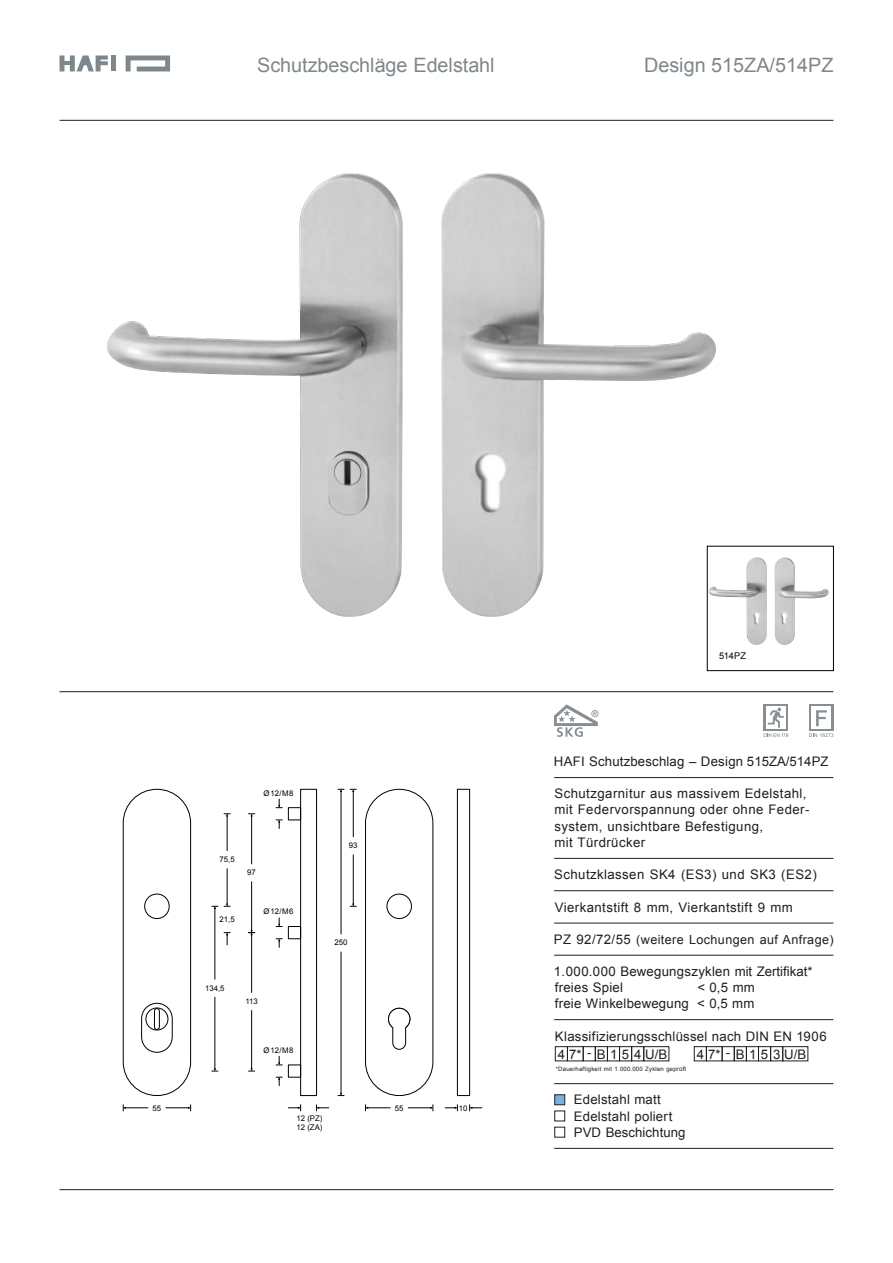
<style>
.page{position:relative;width:893px;height:1263px;background:#fff}
.page>*{position:absolute;margin:0;border:0;box-sizing:border-box;transform-origin:0 0}
.t1{font:19.8px "Arial";color:#7e878c}
.t2{font:13.2px/16.2px "Arial";letter-spacing:.03em;color:#231e1d}
.t3{font:13.2px "Arial";letter-spacing:.01em;color:#231e1d}
.t4{font:13.2px "Arial";letter-spacing:.33em;color:#221e1f}
.t5{font:12.6px "Arial";letter-spacing:.03em;color:#231e1d}
.t6{font:9.3px "Arial";letter-spacing:.005em;color:#000}
.t7{font:7.8px/9.3px "Arial";color:#000}
.t8{font:6px "Arial";letter-spacing:.03em;color:#231e1d}
.s1{font-size:13.2px}
</style>
<div class="page">
<img style="left:775px;top:557px;width:54px;height:88px">
<img style="left:716px;top:557px;width:51px;height:88px">
<hr style="left:60px;top:120px;width:773px;height:1px;background:#231e1d">
<hr style="left:60px;top:1189px;width:773px;height:1px;background:#231e1d">
<hr style="left:60px;top:691px;width:773px;height:1px;background:#231e1d">
<svg style="left:60px;top:55px;width:48px;height:16px"></svg>
<svg style="left:126px;top:55px;width:44px;height:16px"></svg>
<div style="left:111px;top:55px;width:5px;height:16px;background:#7e878c"></div>
<hr style="left:554px;top:777px;width:279px;height:1px;background:#231e1d">
<hr style="left:554px;top:858px;width:279px;height:1px;background:#231e1d">
<hr style="left:554px;top:890px;width:279px;height:1px;background:#231e1d">
<hr style="left:554px;top:955px;width:279px;height:1px;background:#231e1d">
<hr style="left:554px;top:1019px;width:279px;height:1px;background:#231e1d">
<hr style="left:554px;top:1083px;width:279px;height:1px;background:#231e1d">
<hr style="left:554px;top:923px;width:279px;height:1px;background:#231e1d">
<div style="left:555px;top:1046px;width:13px;height:15px;border:1px solid #231e1d"></div>
<div style="left:567px;top:1046px;width:16px;height:15px;border:1px solid #231e1d"></div>
<div style="left:607px;top:1046px;width:13px;height:15px;border:1px solid #231e1d"></div>
<div style="left:619px;top:1046px;width:13px;height:15px;border:1px solid #231e1d"></div>
<div style="left:631px;top:1046px;width:13px;height:15px;border:1px solid #231e1d"></div>
<div style="left:644px;top:1046px;width:25px;height:15px;border:1px solid #231e1d"></div>
<div style="left:583px;top:1046px;width:12px;height:15px;border:1px solid #231e1d"></div>
<div style="left:595px;top:1046px;width:13px;height:15px;border:1px solid #231e1d"></div>
<svg style="left:809px;top:704px;width:24px;height:27px"></svg>
<div style="left:811px;top:707px;width:20px;height:22px;background:#fff"></div>
<svg style="left:816px;top:710px;width:11px;height:16px"></svg>
<svg style="left:809px;top:733px;width:24px;height:4px"></svg>
<svg style="left:764px;top:704px;width:24px;height:4px"></svg>
<div style="left:766px;top:707px;width:20px;height:22px;background:#fff"></div>
<svg style="left:764px;top:708px;width:24px;height:29px"></svg>
<svg style="left:554px;top:704px;width:44px;height:33px"></svg>
<div style="left:707px;top:546px;width:127px;height:125px;border:1px solid #000"></div>
<div style="left:300px;top:789px;width:17px;height:307px;border:1px solid #000"></div>
<svg style="left:365px;top:1105px;width:25px;height:6px"></svg>
<svg style="left:408px;top:1105px;width:26px;height:6px"></svg>
<svg style="left:123px;top:1105px;width:25px;height:6px"></svg>
<svg style="left:166px;top:1105px;width:25px;height:6px"></svg>
<svg style="left:316px;top:1105px;width:13px;height:6px"></svg>
<svg style="left:288px;top:1105px;width:13px;height:6px"></svg>
<hr style="left:353px;top:855px;width:1px;height:50px;background:#000">
<svg style="left:350px;top:903px;width:6px;height:4px"></svg>
<hr style="left:353px;top:790px;width:1px;height:47px;background:#000">
<hr style="left:341px;top:952px;width:1px;height:142px;background:#000">
<hr style="left:341px;top:790px;width:1px;height:144px;background:#000">
<svg style="left:365px;top:789px;width:105px;height:307px"></svg>
<svg style="left:469px;top:1105px;width:13px;height:6px"></svg>
<svg style="left:445px;top:1105px;width:13px;height:6px"></svg>
<div style="left:141px;top:1003px;width:32px;height:49px;border:1px solid #000;border-radius:15px"></div>
<div style="left:123px;top:789px;width:68px;height:307px;border:1px solid #000;border-radius:34px"></div>
<svg style="left:144px;top:799px;width:157px;height:287px"></svg>
<img style="left:441px;top:173px;width:275px;height:444px">
<img style="left:107px;top:173px;width:296px;height:444px">
<img style="left:329px;top:451px;width:40px;height:64px">
<div style="left:783px;top:1046px;width:25px;height:15px;border:1px solid #231e1d"></div>
<div style="left:694px;top:1046px;width:12px;height:15px;border:1px solid #231e1d"></div>
<div style="left:706px;top:1046px;width:16px;height:15px;border:1px solid #231e1d"></div>
<div style="left:746px;top:1046px;width:13px;height:15px;border:1px solid #231e1d"></div>
<div style="left:758px;top:1046px;width:13px;height:15px;border:1px solid #231e1d"></div>
<div style="left:770px;top:1046px;width:13px;height:15px;border:1px solid #231e1d"></div>
<div style="left:722px;top:1046px;width:12px;height:15px;border:1px solid #231e1d"></div>
<div style="left:734px;top:1046px;width:13px;height:15px;border:1px solid #231e1d"></div>
<hr style="left:554px;top:1148px;width:279px;height:1px;background:#231e1d">
<div style="left:555px;top:1094px;width:10px;height:11px;background:#7cafde;border:1px solid #231e1d"></div>
<div style="left:555px;top:1111px;width:10px;height:10px;background:#fff;border:1px solid #231e1d"></div>
<div style="left:555px;top:1127px;width:10px;height:10px;border:1px solid #231e1d"></div>
<h1 class="t1" style="left:257px;top:52px;width:239px">Schutzbeschläge Edelstahl</h1>
<h1 class="t1" style="left:644px;top:52px;width:191px">Design 515ZA/514PZ</h1>
<p class="t7" style="left:153px;top:1103px;width:10px">55</p>
<p class="t7" style="left:263px;top:788px;width:32px">Ø12/M8</p>
<p class="t7" style="left:220px;top:855px;width:17px">75,5</p>
<p class="t7" style="left:247px;top:868px;width:10px">97</p>
<p class="t7" style="left:220px;top:915px;width:17px">21,5</p>
<p class="t7" style="left:263px;top:907px;width:32px">Ø12/M6</p>
<p class="t7" style="left:205px;top:983px;width:21px">134,5</p>
<p class="t7" style="left:245px;top:996px;width:14px">113</p>
<p class="t7" style="left:263px;top:1045px;width:32px">Ø12/M8</p>
<p class="t7" style="left:349px;top:841px;width:10px">93</p>
<p class="t7" style="left:335px;top:938px;width:14px">250</p>
<p class="t7" style="left:297px;top:1113px;width:27px">12 (PZ)<br>12 (ZA)</p>
<p class="t7" style="left:395px;top:1103px;width:10px">55</p>
<p class="t7" style="left:459px;top:1103px;width:10px">10</p>
<p class="t6" style="left:719px;top:650px;width:28px">514PZ</p>
<p class="t3" style="left:554px;top:753px;width:276px">HAFI Schutzbeschlag – Design 515ZA/514PZ</p>
<p class="t2" style="left:554px;top:786px;width:257px">Schutzgarnitur aus massivem Edelstahl, mit Federvorspannung oder ohne Feder&shy;system, unsichtbare Befestigung,<br>mit Türdrücker</p>
<p class="t2" style="left:554px;top:867px;width:264px">Schutzklassen SK4 (ES3) und SK3 (ES2)</p>
<p class="t2" style="left:555px;top:899px;width:240px">Vierkantstift 8 mm, Vierkantstift 9 mm</p>
<p class="t5" style="left:554px;top:931px;width:281px"><span class="s1">PZ 92/72/55</span> (weitere Lochungen auf Anfrage)</p>
<p class="t2" style="left:554px;top:963px;width:260px">1.000.000 Bewegungszyklen mit Zertifikat* freies Spiel</p>
<p class="t2" style="left:555px;top:979px;width:202px;text-align:right">&lt; 0,5 mm<br>freie Winkelbewegung &lt; 0,5 mm</p>
<p class="t4" style="left:558px;top:1045px;width:111px">47*-B154U/B</p>
<p class="t2" style="left:555px;top:1028px;width:273px">Klassifizierungsschlüssel nach DIN EN 1906</p>
<p class="t8" style="left:556px;top:1065px;width:132px">*Dauerhaftigkeit mit 1.000.000 Zyklen geprüft</p>
<p class="t4" style="left:697px;top:1045px;width:111px">47*-B153U/B</p>
<p class="t2" style="left:574px;top:1092px;width:113px">Edelstahl matt<br>Edelstahl poliert<br>PVD Beschichtung</p>
</div>
